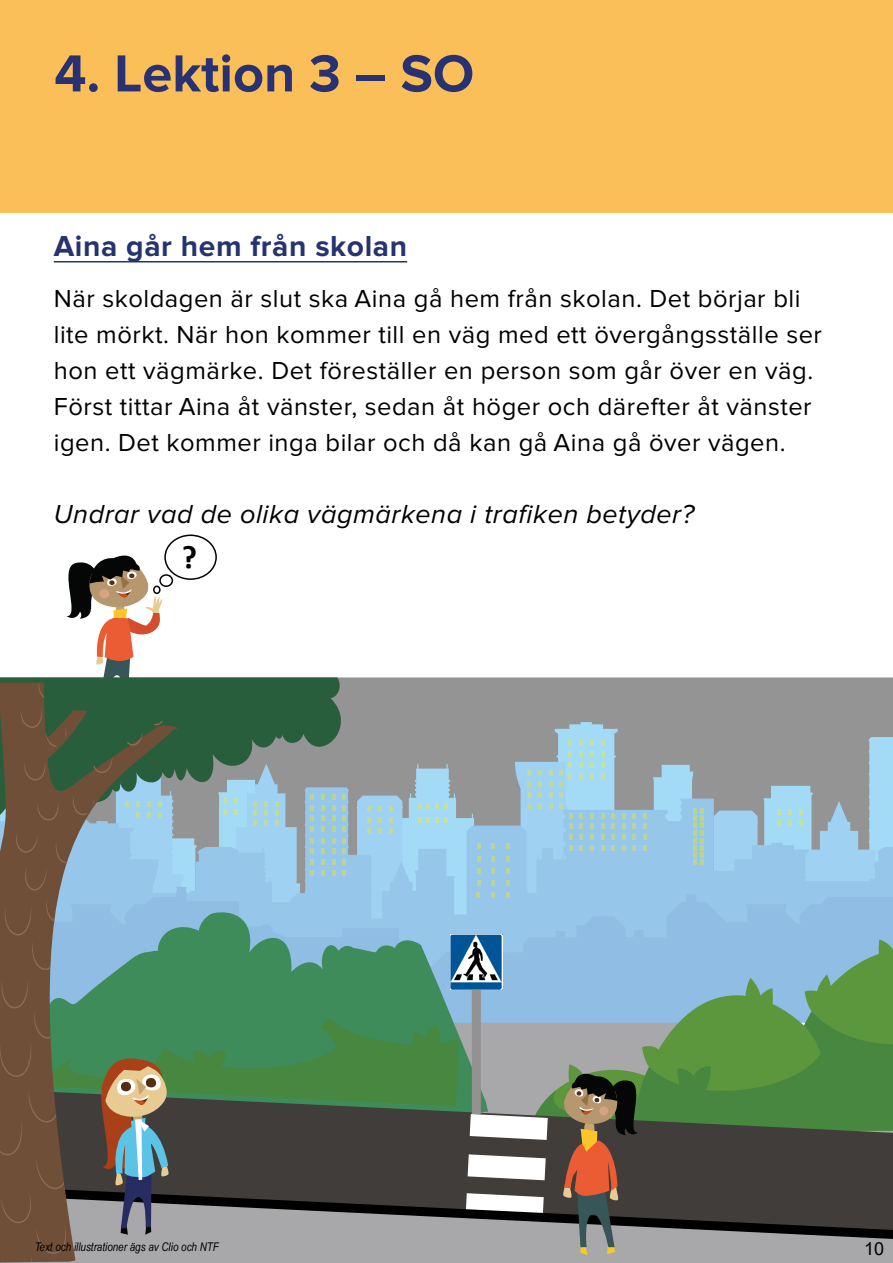
<style>
.page{position:relative;width:893px;height:1263px;background:#fff}
.page>*{position:absolute;margin:0;border:0;box-sizing:border-box;transform-origin:0 0}
.t1{font:700 54px "Proxima Nova";color:#283272}
.t2{font:700 33px "Calibri";color:#000}
.t3{font:700 30px "Proxima Nova";letter-spacing:.02em;color:#263370}
.t4{font:italic 27px "Proxima Nova";letter-spacing:.02em;color:#000}
.t5{font:25.5px/36px "Proxima Nova";letter-spacing:.02em;color:#000}
.t6{font:18px "Arial";color:#000}
.t7{font:italic 12px "Arial Narrow";color:#000}
</style>
<div class="page">
<div style="left:1px;top:678px;width:891px;height:223px;background:#949494"></div>
<svg style="left:554px;top:722px;width:339px;height:65px"></svg>
<svg style="left:415px;top:750px;width:464px;height:37px"></svg>
<svg style="left:178px;top:787px;width:715px;height:100px"></svg>
<svg style="left:488px;top:887px;width:405px;height:124px;background:#93c2e7"></svg>
<svg style="left:530px;top:939px;width:363px;height:72px;background:#85b5c3"></svg>
<svg style="left:178px;top:871px;width:310px;height:218px;background:#7ab4bd"></svg>
<div style="left:0;top:0;width:893px;height:213px;background:#fbbf5a"></div>
<hr style="left:54px;top:261px;width:353px;height:1px;background:#263370">
<div style="left:164px;top:534px;width:53px;height:46px;border:2px solid #000;border-radius:50%"></div>
<div style="left:159px;top:574px;width:14px;height:13px;border:2px solid #000;border-radius:50%"></div>
<svg style="left:178px;top:1169px;width:715px;height:94px;background:#9e9ea1"></svg>
<div style="left:472px;top:988px;width:9px;height:126px;background:#929292"></div>
<svg style="left:0;top:677px;width:361px;height:157px"></svg>
<svg style="left:0;top:682px;width:178px;height:581px;background:#788e91"></svg>
<svg style="left:92px;top:754px;width:21px;height:19px"></svg>
<svg style="left:21px;top:553px;width:144px;height:194px"></svg>
<svg style="left:171px;top:694px;width:7px;height:13px"></svg>
<svg style="left:54px;top:760px;width:22px;height:21px"></svg>
<svg style="left:24px;top:761px;width:22px;height:20px"></svg>
<svg style="left:37px;top:801px;width:22px;height:20px"></svg>
<svg style="left:73px;top:795px;width:21px;height:20px"></svg>
<svg style="left:16px;top:832px;width:22px;height:21px"></svg>
<svg style="left:56px;top:840px;width:21px;height:23px"></svg>
<svg style="left:25px;top:866px;width:22px;height:25px"></svg>
<svg style="left:46px;top:899px;width:21px;height:23px"></svg>
<svg style="left:5px;top:906px;width:26px;height:29px"></svg>
<svg style="left:32px;top:941px;width:27px;height:29px"></svg>
<svg style="left:466px;top:1011px;width:427px;height:244px;background:#697760"></svg>
<div style="left:599px;top:1106px;width:9px;height:9px;background:#d7a285;border-radius:50%"></div>
<svg style="left:477px;top:843px;width:3px;height:5px"></svg>
<svg style="left:492px;top:843px;width:3px;height:5px"></svg>
<svg style="left:507px;top:843px;width:3px;height:5px"></svg>
<svg style="left:477px;top:857px;width:3px;height:5px"></svg>
<svg style="left:492px;top:857px;width:3px;height:5px"></svg>
<svg style="left:507px;top:857px;width:3px;height:5px"></svg>
<svg style="left:419px;top:804px;width:19px;height:5px"></svg>
<svg style="left:445px;top:804px;width:3px;height:5px"></svg>
<svg style="left:419px;top:818px;width:19px;height:5px"></svg>
<svg style="left:445px;top:818px;width:3px;height:5px"></svg>
<svg style="left:569px;top:741px;width:3px;height:26px"></svg>
<svg style="left:580px;top:741px;width:3px;height:26px"></svg>
<svg style="left:590px;top:741px;width:3px;height:26px"></svg>
<svg style="left:601px;top:741px;width:3px;height:26px"></svg>
<svg style="left:569px;top:773px;width:3px;height:5px"></svg>
<svg style="left:580px;top:773px;width:3px;height:5px"></svg>
<svg style="left:590px;top:773px;width:3px;height:5px"></svg>
<svg style="left:601px;top:773px;width:3px;height:5px"></svg>
<svg style="left:310px;top:794px;width:3px;height:5px"></svg>
<svg style="left:321px;top:794px;width:3px;height:5px"></svg>
<svg style="left:332px;top:794px;width:3px;height:5px"></svg>
<svg style="left:343px;top:794px;width:3px;height:5px"></svg>
<svg style="left:310px;top:805px;width:3px;height:5px"></svg>
<svg style="left:321px;top:805px;width:3px;height:5px"></svg>
<svg style="left:332px;top:805px;width:3px;height:5px"></svg>
<svg style="left:343px;top:805px;width:3px;height:5px"></svg>
<svg style="left:310px;top:816px;width:3px;height:16px"></svg>
<svg style="left:321px;top:816px;width:3px;height:16px"></svg>
<svg style="left:332px;top:816px;width:3px;height:16px"></svg>
<svg style="left:343px;top:816px;width:3px;height:16px"></svg>
<svg style="left:310px;top:838px;width:3px;height:5px"></svg>
<svg style="left:321px;top:838px;width:3px;height:5px"></svg>
<svg style="left:332px;top:838px;width:3px;height:5px"></svg>
<svg style="left:343px;top:838px;width:3px;height:5px"></svg>
<svg style="left:310px;top:849px;width:3px;height:26px"></svg>
<svg style="left:321px;top:849px;width:3px;height:26px"></svg>
<svg style="left:332px;top:849px;width:3px;height:26px"></svg>
<svg style="left:343px;top:849px;width:3px;height:26px"></svg>
<svg style="left:527px;top:771px;width:3px;height:26px"></svg>
<svg style="left:538px;top:771px;width:3px;height:26px"></svg>
<svg style="left:549px;top:771px;width:3px;height:26px"></svg>
<svg style="left:560px;top:771px;width:3px;height:26px"></svg>
<svg style="left:527px;top:803px;width:3px;height:5px"></svg>
<svg style="left:538px;top:803px;width:3px;height:5px"></svg>
<svg style="left:549px;top:803px;width:3px;height:5px"></svg>
<svg style="left:560px;top:803px;width:3px;height:5px"></svg>
<svg style="left:569px;top:813px;width:3px;height:5px"></svg>
<svg style="left:580px;top:813px;width:3px;height:5px"></svg>
<svg style="left:591px;top:813px;width:3px;height:5px"></svg>
<svg style="left:602px;top:813px;width:3px;height:5px"></svg>
<svg style="left:569px;top:824px;width:3px;height:26px"></svg>
<svg style="left:580px;top:824px;width:3px;height:26px"></svg>
<svg style="left:591px;top:824px;width:3px;height:26px"></svg>
<svg style="left:602px;top:824px;width:3px;height:26px"></svg>
<svg style="left:611px;top:813px;width:3px;height:5px"></svg>
<svg style="left:622px;top:813px;width:3px;height:5px"></svg>
<svg style="left:633px;top:813px;width:3px;height:5px"></svg>
<svg style="left:644px;top:813px;width:3px;height:5px"></svg>
<svg style="left:611px;top:824px;width:3px;height:26px"></svg>
<svg style="left:622px;top:824px;width:3px;height:26px"></svg>
<svg style="left:633px;top:824px;width:3px;height:26px"></svg>
<svg style="left:644px;top:824px;width:3px;height:26px"></svg>
<svg style="left:693px;top:808px;width:11px;height:57px"></svg>
<svg style="left:126px;top:802px;width:3px;height:5px"></svg>
<svg style="left:137px;top:802px;width:3px;height:16px"></svg>
<svg style="left:148px;top:802px;width:3px;height:16px"></svg>
<svg style="left:158px;top:802px;width:3px;height:16px"></svg>
<svg style="left:254px;top:801px;width:3px;height:25px"></svg>
<svg style="left:265px;top:801px;width:3px;height:25px"></svg>
<svg style="left:276px;top:801px;width:3px;height:25px"></svg>
<svg style="left:0;top:979px;width:459px;height:283px;background:#5b7058"></svg>
<svg style="left:224px;top:798px;width:3px;height:5px"></svg>
<svg style="left:235px;top:798px;width:3px;height:5px"></svg>
<svg style="left:224px;top:809px;width:3px;height:6px"></svg>
<svg style="left:235px;top:809px;width:3px;height:6px"></svg>
<svg style="left:367px;top:806px;width:3px;height:16px"></svg>
<svg style="left:378px;top:806px;width:3px;height:16px"></svg>
<svg style="left:389px;top:806px;width:3px;height:16px"></svg>
<svg style="left:367px;top:828px;width:3px;height:5px"></svg>
<svg style="left:378px;top:828px;width:3px;height:5px"></svg>
<svg style="left:389px;top:828px;width:3px;height:5px"></svg>
<svg style="left:477px;top:868px;width:3px;height:6px"></svg>
<svg style="left:492px;top:868px;width:3px;height:6px"></svg>
<svg style="left:507px;top:868px;width:3px;height:6px"></svg>
<svg style="left:477px;top:880px;width:3px;height:5px"></svg>
<svg style="left:492px;top:880px;width:3px;height:5px"></svg>
<svg style="left:507px;top:880px;width:3px;height:5px"></svg>
<svg style="left:477px;top:892px;width:3px;height:5px"></svg>
<svg style="left:491px;top:892px;width:3px;height:5px"></svg>
<svg style="left:506px;top:892px;width:3px;height:5px"></svg>
<svg style="left:778px;top:809px;width:3px;height:5px"></svg>
<svg style="left:789px;top:809px;width:3px;height:5px"></svg>
<svg style="left:799px;top:809px;width:3px;height:5px"></svg>
<svg style="left:778px;top:820px;width:3px;height:6px"></svg>
<svg style="left:789px;top:820px;width:3px;height:6px"></svg>
<svg style="left:799px;top:820px;width:3px;height:6px"></svg>
<img style="left:451px;top:934px;width:51px;height:56px">
<h1 class="t1" style="left:54px;top:42px;width:421px">4. Lektion 3 – SO</h1>
<p class="t3" style="left:54px;top:229px;width:355px">Aina går hem från skolan</p>
<p class="t5" style="left:54px;top:281px;width:770px">När skoldagen är slut ska Aina gå hem från skolan. Det börjar bli lite mörkt. När hon kommer till en väg med ett övergångsställe ser hon ett vägmärke. Det föreställer en person som går över en väg.<br>Först tittar Aina åt vänster, sedan åt höger och därefter åt vänster igen. Det kommer inga bilar och då kan gå Aina gå över vägen.</p>
<p class="t4" style="left:54px;top:501px;width:642px">Undrar vad de olika vägmärkena i trafiken betyder?</p>
<p class="t2" style="left:182px;top:534px;width:17px">?</p>
<p class="t7" style="left:35px;top:1238px;width:186px">Text och illustrationer ägs av Clio och NTF</p>
<p class="t6" style="left:864px;top:1236px;width:22px">10</p>
</div>
